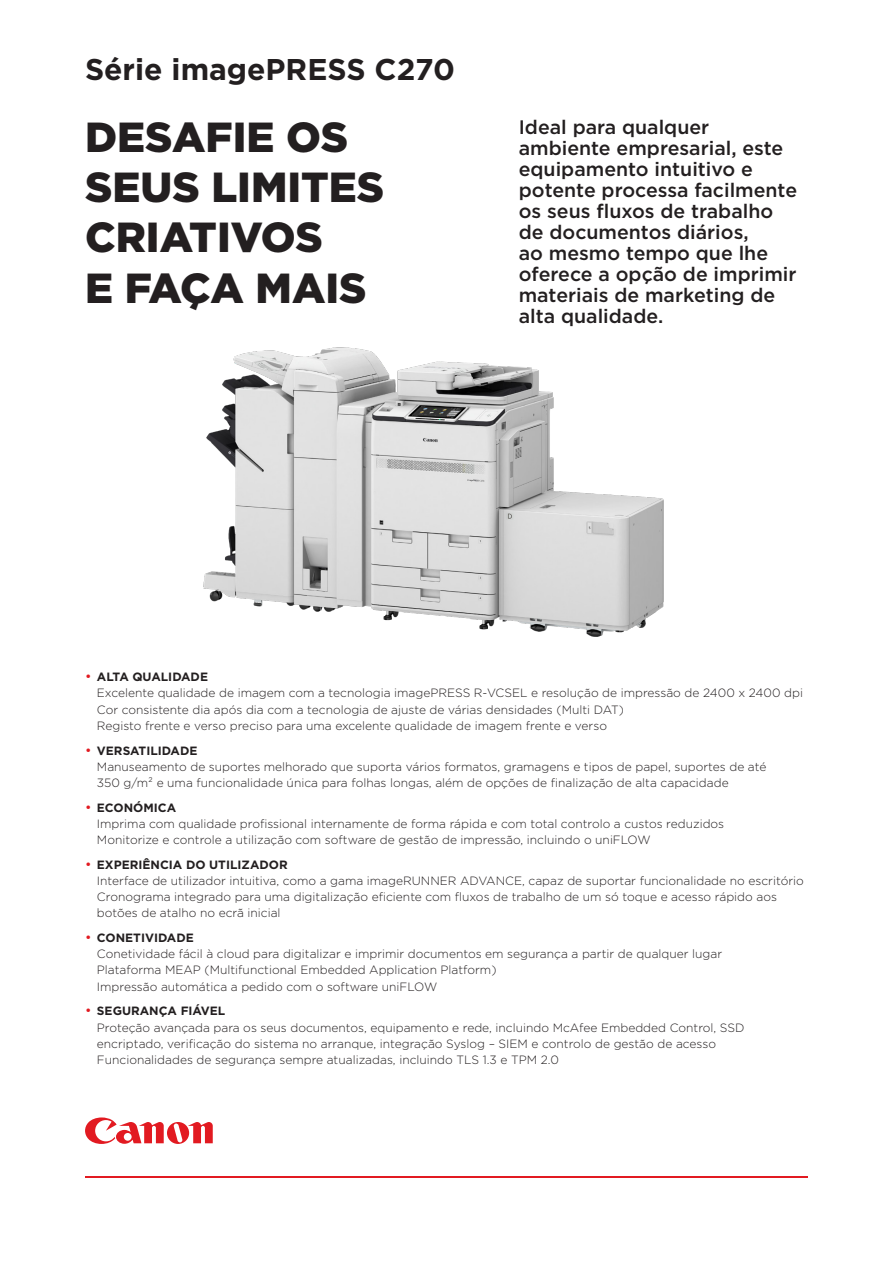
<style>
.page{position:relative;width:893px;height:1263px;background:#fff}
.page>*{position:absolute;margin:0;border:0;box-sizing:border-box;transform-origin:0 0}
.COVER_HEADER_MEDIUM{font:900 42px/50.4px "Gotham";color:#231f20}
.COVER_HEADER_SMALL{font:700 30px "Gotham";color:#231f20}
.INTRO{font:500 19.5px/21px "Gotham";color:#231f20}
.t1{font:300 12px/16.2px "Gotham";color:#231f20}
.s1{font-weight:400;font-size:13.5px;color:#e21a21}
.s2{font-weight:700}
</style>
<div class="page">
<svg style="left:85px;top:1117px;width:128px;height:27px"></svg>
<hr style="left:85px;top:1176px;width:723px;height:2px;background:#e21a21">
<img style="left:203px;top:348px;width:460px;height:288px">
<p class="COVER_HEADER_SMALL" style="left:85px;top:49px;width:372px">Série imagePRESS C270</p>
<p class="COVER_HEADER_MEDIUM" style="left:85px;top:111px;width:301px">DESAFIE OS<br>SEUS LIMITES<br>CRIATIVOS<br>E FAÇA MAIS</p>
<p class="INTRO" style="left:519px;top:116px;width:280px">Ideal para qualquer ambiente empresarial, este equipamento intuitivo e potente processa facilmente os seus fluxos de trabalho de documentos diários,<br>ao mesmo tempo que lhe oferece a opção de imprimir materiais de marketing de alta qualidade.</p>
<p class="t1" style="left:97px;top:668px;width:708px;text-indent:-12px"><span class="s1">•</span> <span class="s2">ALTA QUALIDADE<br></span>Excelente qualidade de imagem com a tecnologia imagePRESS R-VCSEL e resolução de impressão de 2400 x 2400 dpi Cor consistente dia após dia com a tecnologia de ajuste de várias densidades (Multi DAT)<br>Registo frente e verso preciso para uma excelente qualidade de imagem frente e verso</p>
<p class="t1" style="left:97px;top:742px;width:671px;text-indent:-12px"><span class="s1">•</span> <span class="s2">VERSATILIDADE<br></span>Manuseamento de suportes melhorado que suporta vários formatos, gramagens e tipos de papel, suportes de até<br>350 g/m² e uma funcionalidade única para folhas longas, além de opções de finalização de alta capacidade</p>
<p class="t1" style="left:97px;top:799px;width:629px;text-indent:-12px"><span class="s1">•</span> <span class="s2">ECONÓMICA<br></span>Imprima com qualidade profissional internamente de forma rápida e com total controlo a custos reduzidos<br>Monitorize e controle a utilização com software de gestão de impressão, incluindo o uniFLOW</p>
<p class="t1" style="left:97px;top:856px;width:708px;text-indent:-12px"><span class="s1">•</span> <span class="s2">EXPERIÊNCIA DO UTILIZADOR<br></span>Interface de utilizador intuitiva, como a gama imageRUNNER ADVANCE, capaz de suportar funcionalidade no escritório Cronograma integrado para uma digitalização eficiente com fluxos de trabalho de um só toque e acesso rápido aos botões de atalho no ecrã inicial</p>
<p class="t1" style="left:97px;top:929px;width:627px;text-indent:-12px"><span class="s1">•</span> <span class="s2">CONETIVIDADE<br></span>Conetividade fácil à cloud para digitalizar e imprimir documentos em segurança a partir de qualquer lugar Plataforma MEAP (Multifunctional Embedded Application Platform)<br>Impressão automática a pedido com o software uniFLOW</p>
<p class="t1" style="left:97px;top:1003px;width:649px;text-indent:-12px"><span class="s1">•</span> <span class="s2">SEGURANÇA FIÁVEL<br></span>Proteção avançada para os seus documentos, equipamento e rede, incluindo McAfee Embedded Control, SSD encriptado, verificação do sistema no arranque, integração Syslog – SIEM e controlo de gestão de acesso Funcionalidades de segurança sempre atualizadas, incluindo TLS 1.3 e TPM 2.0</p>
</div>
